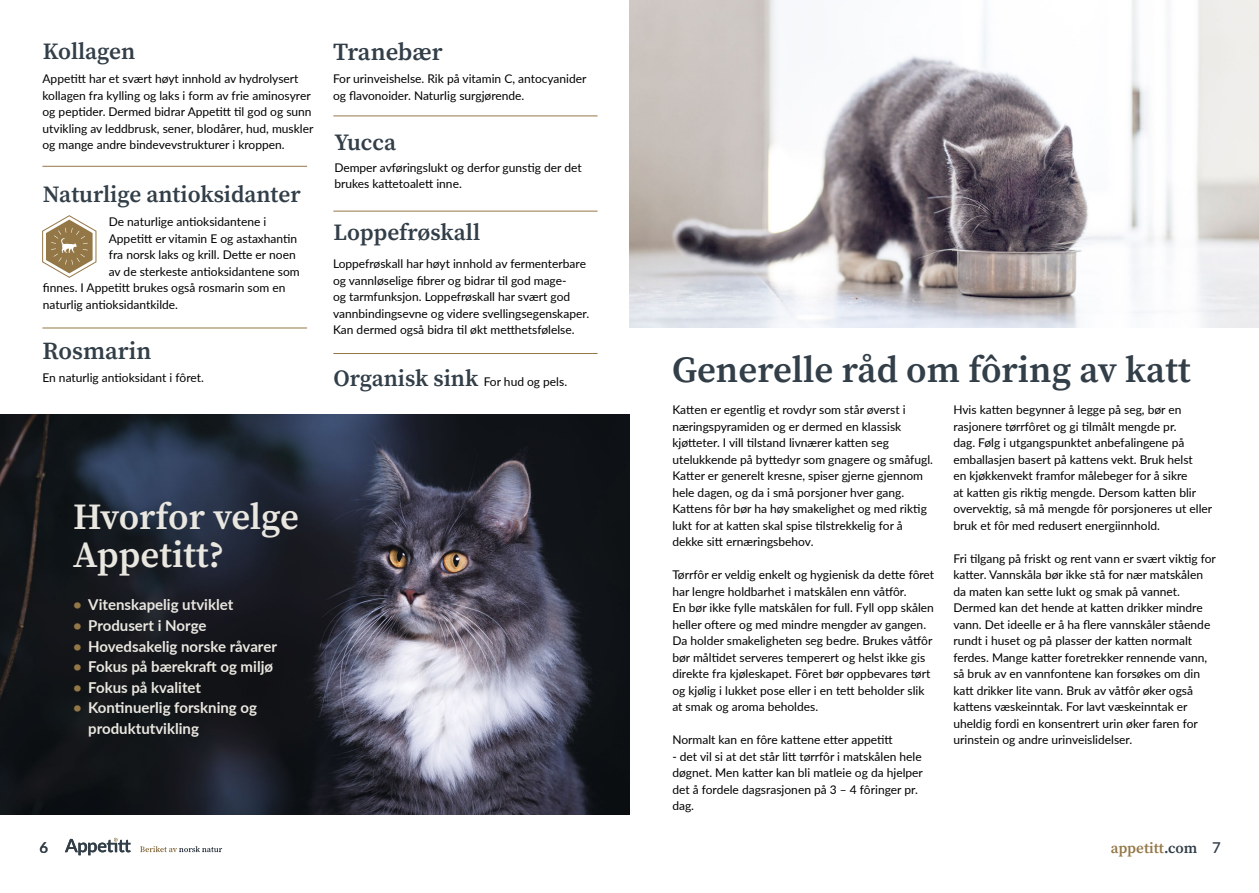
<style>
.page{position:relative;width:1259px;height:893px;background:#fff}
.page>*{position:absolute;margin:0;border:0;box-sizing:border-box;transform-origin:0 0}
.t1{font:36.9px "Source Serif Variable";color:#323e48}
.t2{font:36.9px/38.2px "Source Serif Variable";letter-spacing:-.01em;color:#eae7e0}
.t3{font:24.6px "Source Serif Variable";letter-spacing:-.005em;color:#323e48}
.t4{font:23.25px "Source Serif Variable";letter-spacing:-.005em;color:#323e48}
.t5{font:700 15px/20.7px "Lato";color:#eae7e0}
.t6{font:15px "Source Serif Variable";color:#947746}
.t7{font:600 15px "Lato";color:#323e48}
.t8{font:12px/16.5px "Lato";color:#000}
.s1{font-family:"Source Serif Variable";font-size:23.25px;color:#323e48}
.s2{color:#947746}
.s3{color:#323e48}
.s4{font-family:"Lato";font-weight:600;color:#323e48}
</style>
<div class="page">
<svg style="left:140px;top:846px;width:82px;height:6px"></svg>
<svg style="left:65px;top:838px;width:66px;height:17px"></svg>
<hr style="left:42px;top:166px;width:265px;height:1px;background:#947746">
<hr style="left:42px;top:328px;width:265px;height:1px;background:#947746">
<hr style="left:333px;top:211px;width:264px;height:1px;background:#947746">
<hr style="left:333px;top:116px;width:264px;height:1px;background:#947746">
<hr style="left:333px;top:353px;width:264px;height:1px;background:#947746">
<svg style="left:42px;top:215px;width:54px;height:63px"></svg>
<img style="left:0;top:414px;width:629px;height:400px">
<img style="left:629px;top:0;width:630px;height:327px">
<h3 class="t4" style="left:43px;top:36px;width:94px">Kollagen</h3>
<p class="t8" style="left:43px;top:70px;width:272px">Appetitt har et svært høyt innhold av hydrolysert kollagen fra kylling og laks i form av frie aminosyrer og peptider. Dermed bidrar Appetitt til god og sunn utvikling av leddbrusk, sener, blodårer, hud, muskler og mange andre bindevevstrukturer i kroppen.</p>
<h3 class="t4" style="left:43px;top:178px;width:259px">Naturlige antioksidanter</h3>
<p class="t8" style="left:109px;top:213px;width:159px">De naturlige antioksidantene i</p>
<p class="t8" style="left:109px;top:230px;width:190px">Appetitt er vitamin E og astaxhantin</p>
<p class="t8" style="left:109px;top:246px;width:188px">fra norsk laks og krill. Dette er noen</p>
<p class="t8" style="left:109px;top:263px;width:192px">av de sterkeste antioksidantene som</p>
<p class="t8" style="left:43px;top:279px;width:244px">finnes. I Appetitt brukes også rosmarin som en</p>
<p class="t8" style="left:43px;top:296px;width:137px">naturlig antioksidantkilde.</p>
<h2 class="t3" style="left:43px;top:334px;width:110px">Rosmarin</h2>
<p class="t8" style="left:42px;top:369px;width:163px">En naturlig antioksidant i fôret.</p>
<h2 class="t3" style="left:333px;top:36px;width:111px">Tranebær</h2>
<p class="t8" style="left:333px;top:70px;width:255px">For urinveishelse. Rik på vitamin C, antocyanider og flavonoider. Naturlig surgjørende.</p>
<h3 class="t4" style="left:334px;top:127px;width:63px">Yucca</h3>
<p class="t8" style="left:334px;top:159px;width:249px">Demper avføringslukt og derfor gunstig der det brukes kattetoalett inne.</p>
<h3 class="t4" style="left:333px;top:217px;width:148px">Loppefrøskall</h3>
<p class="t8" style="left:333px;top:255px;width:258px">Loppefrøskall har høyt innhold av fermenterbare og vannløselige fibrer og bidrar til god mage-<br>og tarmfunksjon. Loppefrøskall har svært god vannbindingsevne og videre svellingsegenskaper.<br>Kan dermed også bidra til økt metthetsfølelse.</p>
<p class="t8" style="left:333px;top:373px;width:235px"><span class="s1">Organisk sink</span> For hud og pels.</p>
<h1 class="t2" style="left:73px;top:498px;width:227px">Hvorfor velge<br>Appetitt?</h1>
<p class="t5" style="left:73px;top:594px;width:162px"><span class="s2">•</span> Vitenskapelig utviklet</p>
<p class="t5" style="left:73px;top:614px;width:135px"><span class="s2">•</span> Produsert i Norge</p>
<p class="t5" style="left:73px;top:635px;width:205px"><span class="s2">•</span> Hovedsakelig norske råvarer</p>
<p class="t5" style="left:73px;top:656px;width:201px"><span class="s2">•</span> Fokus på bærekraft og miljø</p>
<p class="t5" style="left:73px;top:676px;width:129px"><span class="s2">•</span> Fokus på kvalitet</p>
<p class="t5" style="left:88px;top:697px;width:170px;text-indent:-15px"><span class="s2">•</span> Kontinuerlig forskning og produktutvikling</p>
<h1 class="t1" style="left:672px;top:345px;width:520px">Generelle råd om fôring av katt</h1>
<p class="t8" style="left:672px;top:401px;width:262px">Katten er egentlig et rovdyr som står øverst i næringspyramiden og er dermed en klassisk kjøtteter. I vill tilstand livnærer katten seg utelukkende på byttedyr som gnagere og småfugl.<br>Katter er generelt kresne, spiser gjerne gjennom hele dagen, og da i små porsjoner hver gang.<br>Kattens fôr bør ha høy smakelighet og med riktig lukt for at katten skal spise tilstrekkelig for å dekke sitt ernæringsbehov.</p>
<p class="t8" style="left:672px;top:566px;width:263px">Tørrfôr er veldig enkelt og hygienisk da dette fôret har lengre holdbarhet i matskålen enn våtfôr.<br>En bør ikke fylle matskålen for full. Fyll opp skålen heller oftere og med mindre mengder av gangen.<br>Da holder smakeligheten seg bedre. Brukes våtfôr bør måltidet serveres temperert og helst ikke gis direkte fra kjøleskapet. Fôret bør oppbevares tørt og kjølig i lukket pose eller i en tett beholder slik at smak og aroma beholdes.</p>
<p class="t8" style="left:672px;top:731px;width:222px">Normalt kan en fôre kattene etter appetitt</p>
<p class="t8" style="left:672px;top:748px;width:252px">- det vil si at det står litt tørrfôr i matskålen hele døgnet. Men katter kan bli matleie og da hjelper det å fordele dagsrasjonen på 3 – 4 fôringer pr. dag.</p>
<p class="t8" style="left:953px;top:401px;width:260px">Hvis katten begynner å legge på seg, bør en rasjonere tørrfôret og gi tilmålt mengde pr.<br>dag. Følg i utgangspunktet anbefalingene på emballasjen basert på kattens vekt. Bruk helst<br>en kjøkkenvekt framfor målebeger for å sikre<br>at katten gis riktig mengde. Dersom katten blir overvektig, så må mengde fôr porsjoneres ut eller bruk et fôr med redusert energiinnhold.</p>
<p class="t8" style="left:953px;top:550px;width:264px">Fri tilgang på friskt og rent vann er svært viktig for katter. Vannskåla bør ikke stå for nær matskålen da maten kan sette lukt og smak på vannet.<br>Dermed kan det hende at katten drikker mindre vann. Det ideelle er å ha flere vannskåler stående rundt i huset og på plasser der katten normalt ferdes. Mange katter foretrekker rennende vann, så bruk av en vannfontene kan forsøkes om din katt drikker lite vann. Bruk av våtfôr øker også kattens væskeinntak. For lavt væskeinntak er uheldig fordi en konsentrert urin øker faren for urinstein og andre urinveislidelser.</p>
<p class="t7" style="left:39px;top:836px;width:10px">6</p>
<p class="t6" style="left:1111px;top:838px;width:111px">appetitt<span class="s3">.com</span> <span class="s4">7</span></p>
</div>
